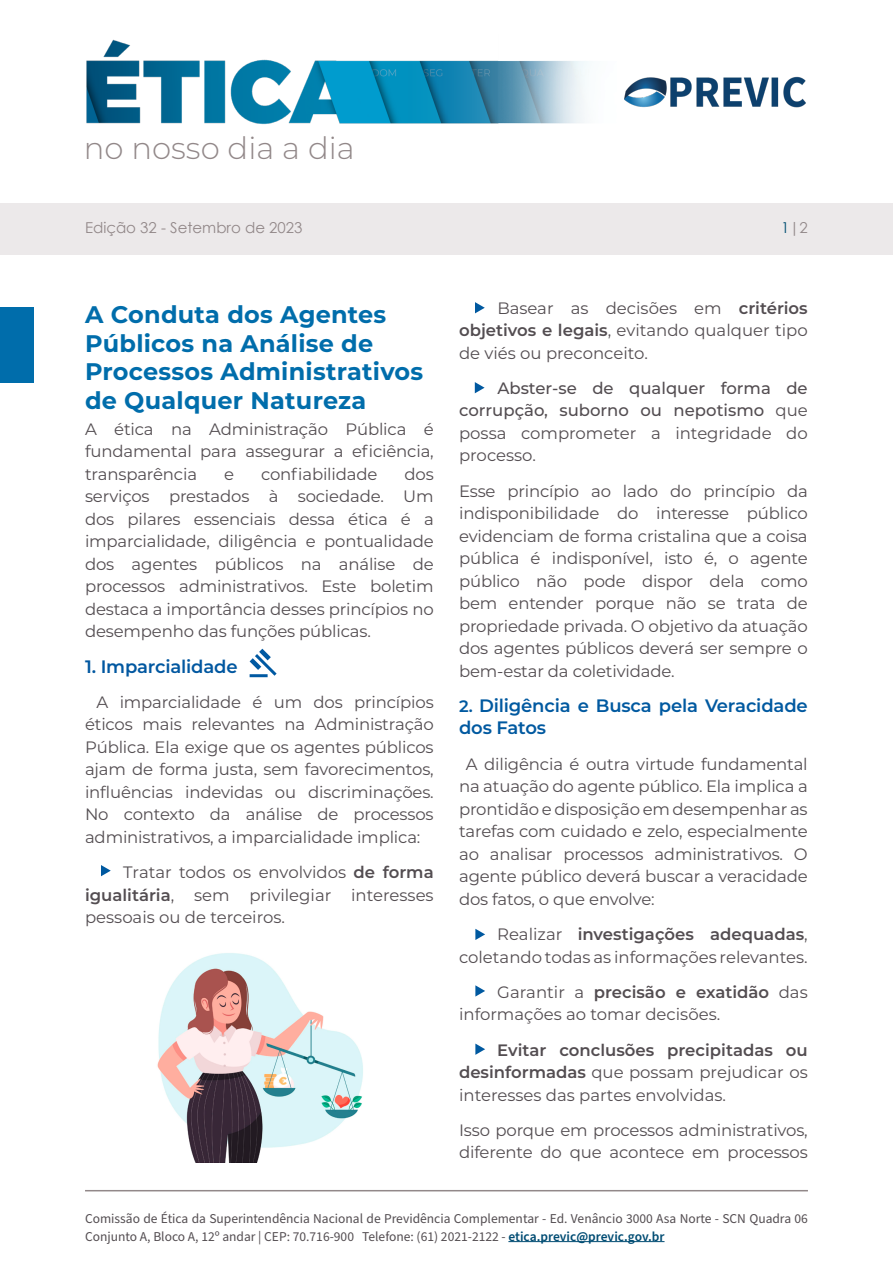
<style>
.page{position:relative;width:893px;height:1263px;background:#fff}
.page>*{position:absolute;margin:0;border:0;box-sizing:border-box;transform-origin:0 0}
.t1{font:300 30.75px "Montserrat";color:#928889}
.t2{font:700 24px/28.5px "Montserrat";letter-spacing:.01em;color:#006dab}
.t3{font:600 18px/22.5px "Montserrat";letter-spacing:-.01em;color:#0059a0}
.t4{font:600 18px "Montserrat";letter-spacing:-.01em;color:#0057a0}
.t5{font:16.5px/22.5px "Montserrat";letter-spacing:-.01em;color:#534d51;text-align:justify}
.t6{font:500 16.5px/22.5px "Montserrat";color:#534d51;text-align:justify}
.t7{font:15px "Century Gothic";color:#928889}
.t8{font:13.5px/18px "Source Sans Pro";color:#534d51}
.s1{color:#004e72}
.s2{font-weight:600}
.s3{font-weight:400}
.s4{font-size:16.5px}
.s5{font-weight:600;color:#004c73}
</style>
<div class="page">
<img style="left:86px;top:39px;width:502px;height:86px">
<img style="left:624px;top:76px;width:182px;height:32px">
<hr style="left:508px;top:1241px;width:156px;height:1px;background:#004c73">
<div style="left:0;top:307px;width:34px;height:76px;background:#006dab"></div>
<hr style="left:85px;top:1190px;width:723px;height:1px;background:#928889">
<div style="left:0;top:203px;width:893px;height:51px;background:#ece9ea"></div>
<svg style="left:101px;top:865px;width:10px;height:11px"></svg>
<svg style="left:475px;top:302px;width:10px;height:11px"></svg>
<svg style="left:475px;top:382px;width:10px;height:11px"></svg>
<svg style="left:475px;top:985px;width:10px;height:11px"></svg>
<svg style="left:475px;top:1043px;width:10px;height:12px"></svg>
<svg style="left:475px;top:929px;width:10px;height:11px"></svg>
<img style="left:157px;top:953px;width:206px;height:209px">
<svg style="left:250px;top:649px;width:27px;height:28px"></svg>
<h1 class="t1" style="left:84px;top:128px;width:272px">no nosso dia a dia</h1>
<p class="t7" style="left:85px;top:217px;width:219px">Edição 32 - Setembro de 2023</p>
<p class="t7" style="left:781px;top:217px;width:28px"><span class="s1">1</span>|2</p>
<h2 class="t2" style="left:85px;top:299px;width:340px">A Conduta dos Agentes<br>Públicos na Análise de<br>Processos Administrativos de Qualquer Natureza</h2>
<p class="t5" style="left:459px;top:296px;width:350px;text-indent:38px">Basear as decisões em <span class="s2">critérios objetivos e legais</span>, evitando qualquer tipo de viés ou preconceito.</p>
<p class="t6" style="left:459px;top:376px;width:350px;text-indent:38px">Abster-se de qualquer forma de corrupção, suborno ou nepotismo <span class="s3">que possa comprometer a integridade do processo.</span></p>
<p class="t5" style="left:459px;top:479px;width:350px">Esse princípio ao lado do princípio da indisponibilidade do interesse público evidenciam de forma cristalina que a coisa pública é indisponível, isto é, o agente público não pode dispor dela como bem entender porque não se trata de propriedade privada. O objetivo da atuação dos agentes públicos deverá ser sempre o bem-estar da coletividade.</p>
<p class="t3" style="left:459px;top:693px;width:350px"><span class="s4">2.</span> Diligência e Busca pela Veracidade dos Fatos</p>
<p class="t5" style="left:459px;top:752px;width:350px;text-indent:7px">A diligência é outra virtude fundamental na atuação do agente público. Ela implica a prontidão e disposição em desempenhar as tarefas com cuidado e zelo, especialmente ao analisar processos administrativos. O agente público deverá buscar a veracidade dos fatos, o que envolve:</p>
<p class="t5" style="left:459px;top:922px;width:350px;text-align:right">Realizar <span class="s2">investigações adequadas</span>, coletando todas as informações relevantes.</p>
<p class="t5" style="left:459px;top:980px;width:350px;text-indent:38px">Garantir a <span class="s2">precisão e exatidão</span> das informações ao tomar decisões.</p>
<p class="t5" style="left:459px;top:1038px;width:350px;text-indent:38px"><span class="s2">Evitar conclusões precipitadas ou desinformadas</span> que possam prejudicar os interesses das partes envolvidas.</p>
<p class="t5" style="left:459px;top:1118px;width:350px">Isso porque em processos administrativos, diferente do que acontece em processos</p>
<p class="t5" style="left:85px;top:417px;width:350px">A ética na Administração Pública é fundamental para assegurar a eficiência, transparência</p>
<p class="t5" style="left:224px;top:462px;width:11px">e</p>
<p class="t5" style="left:261px;top:462px;width:118px">confiabilidade</p>
<p class="t5" style="left:85px;top:462px;width:350px;text-indent:319px">dos serviços prestados à sociedade. Um dos pilares essenciais dessa ética é a imparcialidade, diligência e pontualidade dos agentes públicos na análise de processos administrativos. Este boletim destaca a importância desses princípios no desempenho das funções públicas.</p>
<p class="t4" style="left:85px;top:653px;width:154px">1. Imparcialidade</p>
<p class="t5" style="left:85px;top:690px;width:350px;text-indent:11px">A imparcialidade é um dos princípios éticos mais relevantes na Administração Pública. Ela exige que os agentes públicos ajam de forma justa, sem favorecimentos, influências indevidas ou discriminações.<br>No contexto da análise de processos administrativos, a imparcialidade implica:</p>
<p class="t5" style="left:85px;top:860px;width:350px;text-indent:38px">Tratar todos os envolvidos <span class="s2">de forma igualitária</span>, sem privilegiar interesses pessoais ou de terceiros.</p>
<p class="t8" style="left:85px;top:1209px;width:724px">Comissão de Ética da Superintendência Nacional de Previdência Complementar - Ed. Venâncio 3000 Asa Norte - SCN Quadra 06<br>Conjunto A, Bloco A, 12º andar | CEP: 70.716-900 Telefone: (61) 2021-2122 - <span class="s5">etica.previc@previc.gov.br</span></p>
</div>
